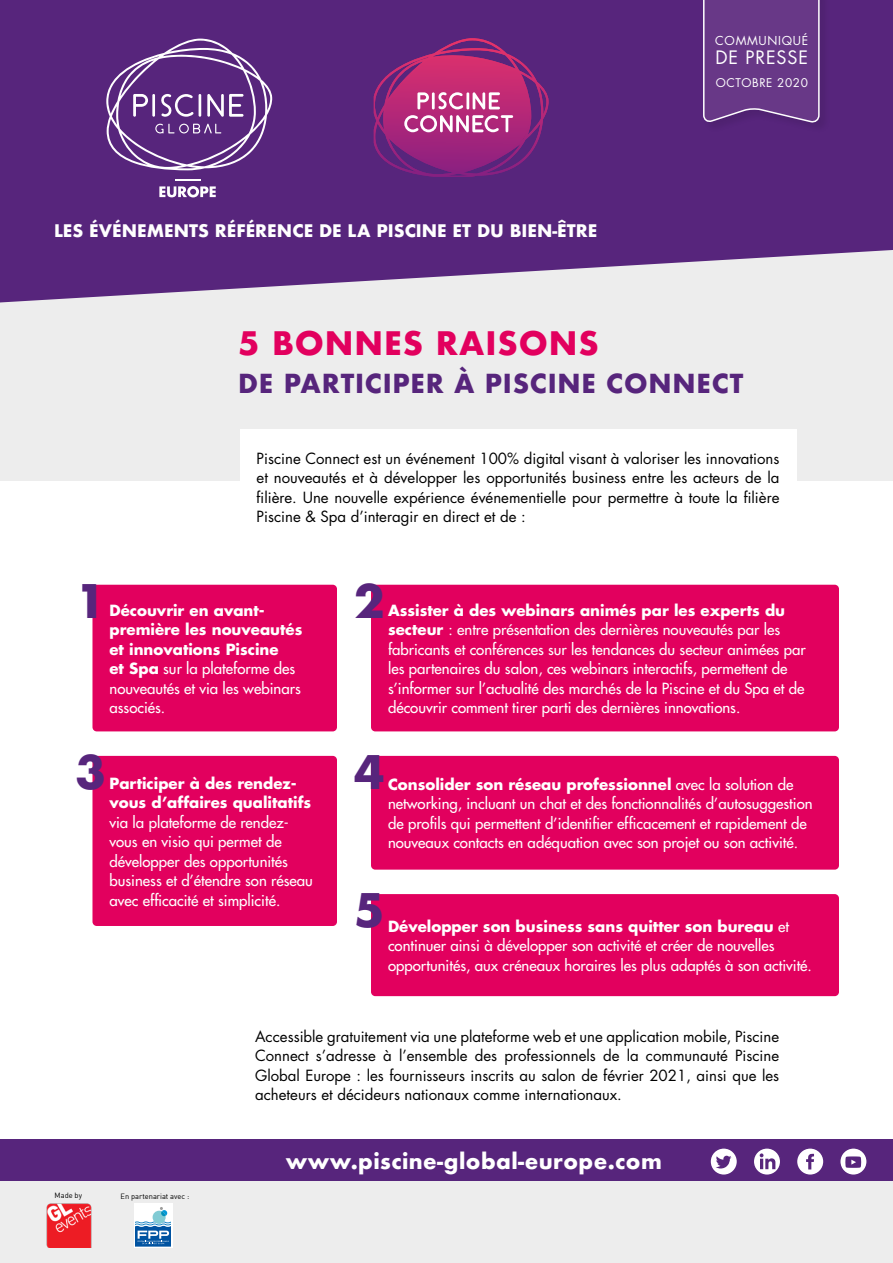
<style>
.page{position:relative;width:893px;height:1263px;background:#fff}
.page>*{position:absolute;margin:0;border:0;box-sizing:border-box;transform-origin:0 0}
.t1{font:700 45px "Futura";color:#57257c}
.t2{font:700 31.5px "Futura";letter-spacing:.03em;color:#e2005e}
.t3{font:700 25.5px "Futura";letter-spacing:.03em;color:#57257c}
.t4{font:700 21px "Futura";letter-spacing:.02em;color:#fff}
.t5{font:18px "Futura Std";letter-spacing:.05em;color:#fff}
.t6{font:700 16.8px "Futura";color:#fff}
.t7{font:500 15px/19.5px "Futura Std";color:#fff}
.t8{font:15px/19.5px "Futura Std";color:#000;text-align:justify}
.t9{font:700 15px/19.5px "Futura Std";color:#fff}
.t10{font:12px "Futura Std";letter-spacing:.06em;color:#fff}
.t11{font:11.7px "Futura Std";letter-spacing:.05em;color:#fff}
.t12{font:7.5px "DIN";color:#000}
.s1{font-weight:500}
.s2{font-weight:700}
</style>
<div class="page">
<div style="left:0;top:0;width:893px;height:480px;background:#ededed"></div>
<div style="left:0;top:1175px;width:893px;height:88px;background:#ededed"></div>
<svg style="left:0;top:0;width:893px;height:302px;background:#673b88"></svg>
<div style="left:704px;top:0;width:127px;height:134px;background:#552479"></div>
<svg style="left:702px;top:0;width:118px;height:124px;background:#6b3d8a"></svg>
<svg style="left:374px;top:38px;width:175px;height:139px;background:#963280"></svg>
<svg style="left:175px;top:179px;width:25px;height:1px"></svg>
<svg style="left:159px;top:186px;width:57px;height:11px"></svg>
<svg style="left:106px;top:39px;width:166px;height:131px;background:#714790"></svg>
<div style="left:240px;top:429px;width:556px;height:115px;background:#fff"></div>
<div style="left:92px;top:585px;width:245px;height:146px;background:#e2005e;border-radius:4px"></div>
<div style="left:92px;top:756px;width:245px;height:170px;background:#e2005e;border-radius:4px"></div>
<div style="left:371px;top:585px;width:468px;height:146px;background:#e2005e;border-radius:4px"></div>
<div style="left:371px;top:756px;width:468px;height:114px;background:#e2005e;border-radius:4px"></div>
<div style="left:371px;top:894px;width:468px;height:102px;background:#e2005e;border-radius:4px"></div>
<div style="left:0;top:1140px;width:893px;height:41px;background:#57257c"></div>
<img style="left:47px;top:1203px;width:44px;height:45px">
<svg style="left:134px;top:1204px;width:39px;height:44px"></svg>
<svg style="left:136px;top:1207px;width:35px;height:39px"></svg>
<div style="left:840px;top:1148px;width:27px;height:27px;background:#fff;border-radius:50%"></div>
<div style="left:839px;top:1147px;width:29px;height:29px;border:2px solid #57257c;border-radius:50%"></div>
<svg style="left:845px;top:1156px;width:16px;height:12px"></svg>
<div style="left:710px;top:1148px;width:27px;height:27px;background:#fff;border-radius:50%"></div>
<div style="left:709px;top:1147px;width:29px;height:29px;border:2px solid #57257c;border-radius:50%"></div>
<svg style="left:716px;top:1156px;width:15px;height:12px"></svg>
<svg style="left:753px;top:1148px;width:28px;height:27px"></svg>
<div style="left:752px;top:1147px;width:29px;height:29px;border:2px solid #57257c;border-radius:50%"></div>
<svg style="left:760px;top:1153px;width:15px;height:16px"></svg>
<div style="left:796px;top:1148px;width:28px;height:27px;background:#fff;border-radius:50%"></div>
<div style="left:796px;top:1147px;width:29px;height:29px;border:2px solid #57257c;border-radius:50%"></div>
<svg style="left:806px;top:1153px;width:8px;height:16px"></svg>
<p class="t6" style="left:54px;top:219px;width:545px">LES ÉVÉNEMENTS RÉFÉRENCE DE LA PISCINE ET DU BIEN-ÊTRE</p>
<p class="t10" style="left:715px;top:33px;width:94px">COMMUNIQUÉ</p>
<p class="t5" style="left:715px;top:46px;width:94px">DE PRESSE</p>
<p class="t11" style="left:716px;top:75px;width:94px">OCTOBRE 2020</p>
<h2 class="t2" style="left:238px;top:320px;width:362px">5 BONNES RAISONS</h2>
<h3 class="t3" style="left:238px;top:364px;width:507px">DE PARTICIPER À PISCINE CONNECT</h3>
<p class="t8" style="left:257px;top:449px;width:524px">Piscine Connect est un événement 100% digital visant à valoriser les innovations et nouveautés et à développer les opportunités business entre les acteurs de la filière. Une nouvelle expérience événementielle pour permettre à toute la filière Piscine &amp; Spa d’interagir en direct et de :</p>
<h1 class="t1" style="left:75px;top:568px;width:32px">1</h1>
<p class="t9" style="left:109px;top:600px;width:194px">Découvrir en avant&shy;première les nouveautés et innovations Piscine<br>et Spa <span class="s1">sur la plateforme des nouveautés et via les webinars associés.</span></p>
<h1 class="t1" style="left:354px;top:568px;width:32px">2</h1>
<p class="t7" style="left:388px;top:600px;width:419px"><span class="s2">Assister à des webinars animés par les experts du secteur</span> : entre présentation des dernières nouveautés par les fabricants et conférences sur les tendances du secteur animées par les partenaires du salon, ces webinars interactifs, permettent de s’informer sur l’actualité des marchés de la Piscine et du Spa et de découvrir comment tirer parti des dernières innovations.</p>
<h1 class="t1" style="left:75px;top:739px;width:32px">3</h1>
<p class="t9" style="left:109px;top:773px;width:203px">Participer à des rendez&shy;vous d’affaires qualitatifs</p>
<p class="t7" style="left:109px;top:812px;width:205px">via la plateforme de rendez&shy;vous en visio qui permet de développer des opportunités business et d’étendre son réseau avec efficacité et simplicité.</p>
<h1 class="t1" style="left:354px;top:739px;width:32px">4</h1>
<p class="t7" style="left:388px;top:774px;width:426px"><span class="s2">Consolider son réseau professionnel</span> avec la solution de networking, incluant un chat et des fonctionnalités d’autosuggestion de profils qui permettent d’identifier efficacement et rapidement de nouveaux contacts en adéquation avec son projet ou son activité.</p>
<h1 class="t1" style="left:354px;top:878px;width:32px">5</h1>
<p class="t7" style="left:388px;top:916px;width:425px"><span class="s2">Développer son business sans quitter son bureau</span> et continuer ainsi à développer son activité et créer de nouvelles opportunités, aux créneaux horaires les plus adaptés à son activité.</p>
<p class="t8" style="left:255px;top:1026px;width:526px">Accessible gratuitement via une plateforme web et une application mobile, Piscine Connect s’adresse à l’ensemble des professionnels de la communauté Piscine Global Europe : les fournisseurs inscrits au salon de février 2021, ainsi que les acheteurs et décideurs nationaux comme internationaux.</p>
<p class="t12" style="left:55px;top:1191px;width:29px">Made by</p>
<p class="t12" style="left:121px;top:1191px;width:70px">En partenariat avec :</p>
<h3 class="t4" style="left:286px;top:1146px;width:377px">www.piscine-global-europe.com</h3>
</div>
